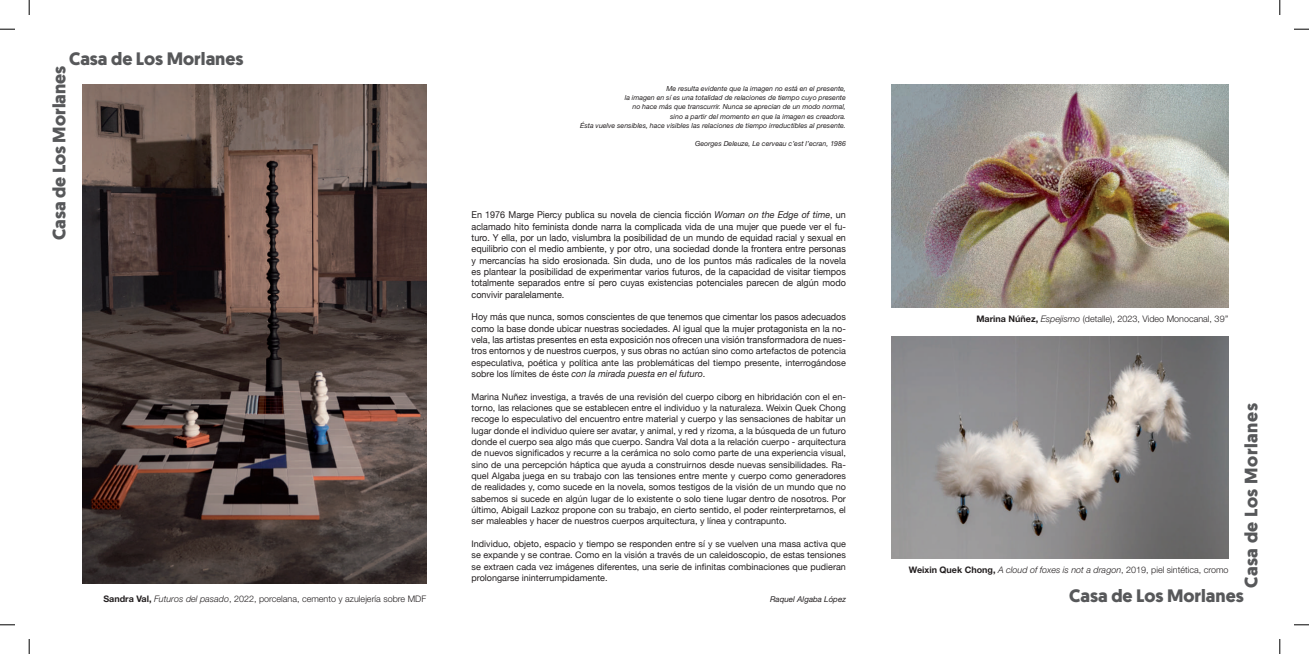
<style>
.page{position:relative;width:1309px;height:654px;background:#fff}
.page>*{position:absolute;margin:0;border:0;box-sizing:border-box;transform-origin:0 0}
.t1{font:700 18px "Geomanist";color:#57585a}
.t2{font:700 18px "Geomanist";letter-spacing:.03em;color:#57585a}
.t3{font:9.4px/11.3px "Helvetica Neue";color:#231f20;text-align:justify;scale:.95 1}
.t4{font:italic 9.4px "Helvetica Neue";color:#231f20;scale:.95 1}
.t5{font:9px/11.3px "Helvetica Neue";color:#231f20;text-align:justify}
.t6{font:300 9px "Helvetica Neue";color:#231f20}
.t7{font:italic 300 9px "Helvetica Neue";color:#231f20}
.t8{font:italic 8px "Helvetica Neue";color:#231f20}
.t9{font:italic 7px/9.3px "Helvetica Neue";color:#231f20;text-align:right}
.s1{font-weight:700}
.s2{font-style:italic}
.s3{font-size:9px}
.s4{font-style:normal;font-size:9px}
.s5{font-style:normal}
.s6{font-weight:700;font-style:normal}
</style>
<div class="page">
<img style="left:82px;top:84px;width:344px;height:499px">
<img style="left:891px;top:336px;width:337px;height:222px">
<img style="left:891px;top:84px;width:337px;height:224px">
<svg style="left:0;top:29px;width:15px;height:1px"></svg>
<svg style="left:1294px;top:29px;width:14px;height:1px"></svg>
<svg style="left:0;top:624px;width:15px;height:1px"></svg>
<svg style="left:1294px;top:624px;width:14px;height:1px"></svg>
<svg style="left:29px;top:0;width:1px;height:15px"></svg>
<svg style="left:29px;top:639px;width:1px;height:15px"></svg>
<svg style="left:1279px;top:0;width:1px;height:15px"></svg>
<svg style="left:1279px;top:639px;width:1px;height:15px"></svg>
<h1 class="t1" style="left:69px;top:47px;width:176px">Casa de Los Morlanes</h1>
<h1 class="t1" style="left:47px;top:240px;width:176px;rotate:-90deg">Casa de Los Morlanes</h1>
<p class="t6" style="left:103px;top:593px;width:324px"><span class="s1">Sandra Val,</span> <span class="s2">Futuros del pasado</span>, 2022, porcelana, cemento y azulejería sobre MDF</p>
<p class="t9" style="left:580px;top:83px;width:267px">Me resulta evidente que la imagen no está en el presente,<br>la imagen en sí es una totalidad de relaciones de tiempo cuyo presente<br>no hace más que transcurrir. Nunca se aprecian de un modo normal,<br>sino a partir del momento en que la imagen es creadora.<br>Ésta vuelve sensibles, hace visibles las relaciones de tiempo irreductibles al presente.</p>
<p class="t9" style="left:695px;top:138px;width:152px">Georges Deleuze, Le cerveau c’est l’ecran, 1986</p>
<p class="t3" style="left:471px;top:209px;width:395px">En 1976 Marge Piercy publica su novela de ciencia ficción <span class="s2">Woman on the Edge of time</span>, un aclamado hito feminista donde narra la complicada vida de una mujer que puede ver el fu&shy;turo. Y ella, por un lado, vislumbra la posibilidad de un mundo de equidad racial y sexual en equilibrio con el medio ambiente, y por otro, una sociedad donde la frontera entre personas y mercancías ha sido erosionada. Sin duda, uno de los puntos más radicales de la novela es plantear la posibilidad de experimentar varios futuros, de la capacidad de visitar tiempos totalmente separados entre sí pero cuyas existencias potenciales parecen de algún modo convivir paralelamente.</p>
<p class="t3" style="left:471px;top:311px;width:395px">Hoy más que nunca, somos conscientes de que tenemos que cimentar los pasos adecuados como la base donde ubicar nuestras sociedades. Al igual que la mujer protagonista en la no&shy;vela, las artistas presentes en esta exposición nos ofrecen una visión transformadora de nues&shy;tros entornos y de nuestros cuerpos, y sus obras <span class="s3">no actúan sino como artefactos de potencia</span></p>
<p class="t5" style="left:471px;top:357px;width:376px">especulativa, poética y política ante las problemáticas del tiempo presente, interrogándose</p>
<p class="t4" style="left:471px;top:368px;width:248px"><span class="s4">sobre los límites de éste</span> con la mirada puesta en el futuro<span class="s5">.</span></p>
<p class="t5" style="left:471px;top:391px;width:376px">Marina Nuñez investiga, a través de una revisión del cuerpo ciborg en hibridación con el en&shy;torno, las relaciones que se establecen entre el individuo y la naturaleza. Weixin Quek Chong recoge lo especulativo del encuentro entre material y cuerpo y las sensaciones de habitar un lugar donde el individuo quiere ser avatar, y animal, y red y rizoma, a la búsqueda de un futuro donde el cuerpo sea algo más que cuerpo. Sandra Val dota a la relación cuerpo - arquitectura de nuevos significados y recurre a la cerámica no solo como parte de una experiencia visual, sino de una percepción háptica que ayuda a construirnos desde nuevas sensibilidades. Ra&shy;quel Algaba juega en su trabajo con las tensiones entre mente y cuerpo como generadores de realidades y, como sucede en la novela, somos testigos de la visión de un mundo que no sabemos si sucede en algún lugar de lo existente o solo tiene lugar dentro de nosotros. Por último, Abigail Lazkoz propone con su trabajo, en cierto sentido, el poder reinterpretarnos, el ser maleables y hacer de nuestros cuerpos arquitectura, y línea y contrapunto.</p>
<p class="t5" style="left:471px;top:538px;width:376px">Individuo, objeto, espacio y tiempo se responden entre sí y se vuelven una masa activa que se expande y se contrae. Como en la visión a través de un caleidoscopio, de estas tensiones se extraen cada vez imágenes diferentes, una serie de infinitas combinaciones que pudieran prolongarse ininterrumpidamente.</p>
<p class="t8" style="left:770px;top:594px;width:77px">Raquel Algaba López</p>
<p class="t6" style="left:976px;top:313px;width:254px"><span class="s1">Marina Núñez,</span> <span class="s2">Espejismo</span> (detalle), 2023, Video Monocanal, 39’’</p>
<h1 class="t2" style="left:1239px;top:588px;width:186px;rotate:-90deg">Casa de Los Morlanes</h1>
<p class="t7" style="left:908px;top:564px;width:321px"><span class="s6">Weixin Quek Chong,</span> A cloud of foxes is not a dragon<span class="s5">, 2019, piel sintética, cromo</span></p>
<h1 class="t1" style="left:1069px;top:583px;width:176px">Casa de Los Morlanes</h1>
</div>
